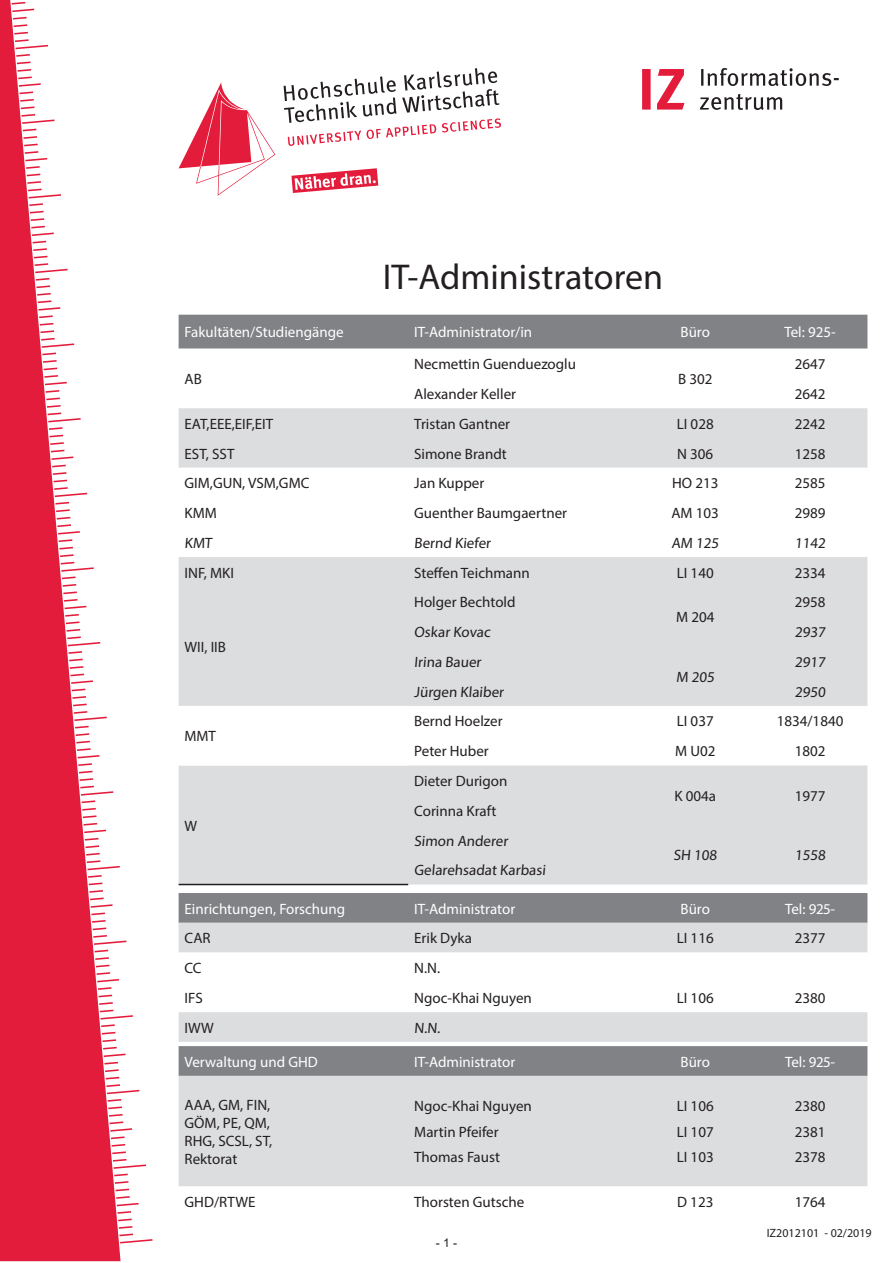
<style>
.page{position:relative;width:893px;height:1263px;background:#fff}
.page>*{position:absolute;margin:0;border:0;box-sizing:border-box;transform-origin:0 0}
.Headline_24_Schwarz{font:36px "Myriad Pro";color:#231f20}
.Text_10_mittig{font:15px "Myriad Pro";color:#231f20}
.Headline_10_weiss{font:15px "Myriad Pro";color:#fff}
.Text_10{font:15px "Myriad Pro";color:#231f20}
.t1{font:12px "Myriad Pro";color:#231f20}
.t2{font:12px "Arial";color:#231f20}
</style>
<div class="page">
<div style="left:179px;top:315px;width:688px;height:34px;background:#808285"></div>
<div style="left:179px;top:408px;width:688px;height:476px;background:#dcdddf"></div>
<svg style="left:179px;top:468px;width:688px;height:297px;fill:#dedfe1"></svg>
<hr style="left:179px;top:884px;width:229px;height:1px;background:#231f20">
<div style="left:179px;top:893px;width:688px;height:30px;background:#808285"></div>
<div style="left:179px;top:923px;width:688px;height:119px;background:#dcdddf"></div>
<svg style="left:179px;top:952px;width:688px;height:60px"></svg>
<div style="left:179px;top:1046px;width:688px;height:30px;background:#808285"></div>
<div style="left:179px;top:1076px;width:688px;height:110px;background:#dcdddf"></div>
<svg style="left:642px;top:69px;width:42px;height:41px"></svg>
<svg style="left:700px;top:94px;width:82px;height:16px"></svg>
<svg style="left:701px;top:68px;width:138px;height:18px"></svg>
<svg style="left:284px;top:68px;width:217px;height:78px"></svg>
<svg style="left:179px;top:82px;width:96px;height:114px"></svg>
<svg style="left:291px;top:168px;width:87px;height:25px"></svg>
<svg style="left:0;top:0;width:121px;height:1261px;fill:#e41c3b"></svg>
<p class="Headline_24_Schwarz" style="left:383px;top:255px;width:282px">IT-Administratoren</p>
<p class="Headline_10_weiss" style="left:185px;top:323px;width:160px">Fakultäten/Studiengänge</p>
<p class="Headline_10_weiss" style="left:414px;top:323px;width:120px">IT-Administrator/in</p>
<p class="Headline_10_weiss" style="left:681px;top:323px;width:31px">Büro</p>
<p class="Headline_10_weiss" style="left:784px;top:323px;width:53px">Tel: 925-</p>
<p class="Text_10_mittig" style="left:185px;top:370px;width:19px">AB</p>
<p class="Text_10_mittig" style="left:414px;top:355px;width:163px">Necmettin Guenduezoglu</p>
<p class="Text_10_mittig" style="left:795px;top:355px;width:32px">2647</p>
<p class="Text_10_mittig" style="left:678px;top:370px;width:36px">B 302</p>
<p class="Text_10_mittig" style="left:414px;top:385px;width:103px">Alexander Keller</p>
<p class="Text_10" style="left:795px;top:385px;width:32px">2642</p>
<p class="Text_10_mittig" style="left:185px;top:414px;width:90px">EAT,EEE,EIF,EIT</p>
<p class="Text_10_mittig" style="left:414px;top:414px;width:97px">Tristan Gantner</p>
<p class="Text_10_mittig" style="left:677px;top:414px;width:38px">LI 028</p>
<p class="Text_10_mittig" style="left:795px;top:414px;width:32px">2242</p>
<p class="Text_10_mittig" style="left:185px;top:444px;width:51px">EST, SST</p>
<p class="Text_10_mittig" style="left:414px;top:444px;width:94px">Simone Brandt</p>
<p class="Text_10_mittig" style="left:677px;top:444px;width:38px">N 306</p>
<p class="Text_10_mittig" style="left:795px;top:444px;width:32px">1258</p>
<p class="Text_10_mittig" style="left:185px;top:474px;width:126px">GIM,GUN, VSM,GMC</p>
<p class="Text_10_mittig" style="left:414px;top:474px;width:72px">Jan Kupper</p>
<p class="Text_10_mittig" style="left:672px;top:474px;width:48px">HO 213</p>
<p class="Text_10_mittig" style="left:795px;top:474px;width:32px">2585</p>
<p class="Text_10_mittig" style="left:185px;top:504px;width:34px">KMM</p>
<p class="Text_10_mittig" style="left:414px;top:504px;width:154px">Guenther Baumgaertner</p>
<p class="Text_10_mittig" style="left:671px;top:504px;width:49px">AM 103</p>
<p class="Text_10_mittig" style="left:795px;top:504px;width:32px">2989</p>
<p class="Text_10_mittig" style="left:185px;top:534px;width:31px">KMT</p>
<p class="Text_10_mittig" style="left:414px;top:534px;width:80px">Bernd Kiefer</p>
<p class="Text_10_mittig" style="left:671px;top:534px;width:51px">AM 125</p>
<p class="Text_10_mittig" style="left:795px;top:534px;width:34px">1142</p>
<p class="Text_10_mittig" style="left:185px;top:563px;width:51px">INF, MKI</p>
<p class="Text_10_mittig" style="left:414px;top:563px;width:117px">Steffen Teichmann</p>
<p class="Text_10_mittig" style="left:677px;top:563px;width:38px">LI 140</p>
<p class="Text_10_mittig" style="left:795px;top:563px;width:32px">2334</p>
<p class="Text_10_mittig" style="left:185px;top:638px;width:43px">WII, IIB</p>
<p class="Text_10_mittig" style="left:185px;top:727px;width:33px">MMT</p>
<p class="Text_10_mittig" style="left:185px;top:816px;width:14px">W</p>
<p class="Text_10_mittig" style="left:414px;top:593px;width:103px">Holger Bechtold</p>
<p class="Text_10_mittig" style="left:676px;top:608px;width:40px">M 204</p>
<p class="Text_10_mittig" style="left:795px;top:593px;width:32px">2958</p>
<p class="Text_10_mittig" style="left:414px;top:623px;width:79px">Oskar Kovac</p>
<p class="Text_10_mittig" style="left:795px;top:623px;width:34px">2937</p>
<p class="Text_10_mittig" style="left:414px;top:653px;width:70px">Irina Bauer</p>
<p class="Text_10_mittig" style="left:676px;top:667px;width:41px">M 205</p>
<p class="Text_10_mittig" style="left:795px;top:653px;width:34px">2917</p>
<p class="Text_10_mittig" style="left:414px;top:682px;width:93px">Jürgen Klaiber</p>
<p class="Text_10_mittig" style="left:795px;top:682px;width:34px">2950</p>
<p class="Text_10_mittig" style="left:414px;top:712px;width:90px">Bernd Hoelzer</p>
<p class="Text_10_mittig" style="left:677px;top:712px;width:38px">LI 037</p>
<p class="Text_10_mittig" style="left:777px;top:712px;width:68px">1834/1840</p>
<p class="Text_10_mittig" style="left:414px;top:742px;width:76px">Peter Huber</p>
<p class="Text_10_mittig" style="left:675px;top:742px;width:42px">M U02</p>
<p class="Text_10_mittig" style="left:795px;top:742px;width:32px">1802</p>
<p class="Text_10_mittig" style="left:414px;top:772px;width:95px">Dieter Durigon</p>
<p class="Text_10_mittig" style="left:414px;top:801px;width:84px">Corinna Kraft</p>
<p class="Text_10_mittig" style="left:414px;top:831px;width:97px">Simon Anderer</p>
<p class="Text_10_mittig" style="left:414px;top:861px;width:134px">Gelarehsadat Karbasi</p>
<p class="Text_10_mittig" style="left:674px;top:786px;width:43px">K 004a</p>
<p class="Text_10_mittig" style="left:795px;top:786px;width:32px">1977</p>
<p class="Text_10_mittig" style="left:673px;top:846px;width:47px">SH 108</p>
<p class="Text_10_mittig" style="left:795px;top:846px;width:34px">1558</p>
<p class="Headline_10_weiss" style="left:185px;top:899px;width:162px">Einrichtungen, Forschung</p>
<p class="Headline_10_weiss" style="left:414px;top:899px;width:103px">IT-Administrator</p>
<p class="Headline_10_weiss" style="left:681px;top:899px;width:31px">Büro</p>
<p class="Headline_10_weiss" style="left:785px;top:899px;width:52px">Tel: 925-</p>
<p class="Text_10_mittig" style="left:185px;top:929px;width:28px">CAR</p>
<p class="Text_10_mittig" style="left:414px;top:929px;width:59px">Erik Dyka</p>
<p class="Text_10_mittig" style="left:677px;top:929px;width:38px">LI 116</p>
<p class="Text_10_mittig" style="left:795px;top:929px;width:32px">2377</p>
<p class="Text_10_mittig" style="left:185px;top:959px;width:19px">CC</p>
<p class="Text_10_mittig" style="left:414px;top:959px;width:27px">N.N.</p>
<p class="Text_10_mittig" style="left:185px;top:988px;width:20px">IFS</p>
<p class="Text_10_mittig" style="left:414px;top:988px;width:119px">Ngoc-Khai Nguyen</p>
<p class="Text_10_mittig" style="left:677px;top:988px;width:38px">LI 106</p>
<p class="Text_10_mittig" style="left:795px;top:988px;width:32px">2380</p>
<p class="Text_10_mittig" style="left:185px;top:1018px;width:31px">IWW</p>
<p class="Text_10_mittig" style="left:414px;top:1018px;width:29px">N.N.</p>
<p class="Headline_10_weiss" style="left:185px;top:1052px;width:135px">Verwaltung und GHD</p>
<p class="Headline_10_weiss" style="left:414px;top:1052px;width:103px">IT-Administrator</p>
<p class="Headline_10_weiss" style="left:681px;top:1052px;width:31px">Büro</p>
<p class="Headline_10_weiss" style="left:785px;top:1052px;width:52px">Tel: 925-</p>
<p class="Text_10_mittig" style="left:185px;top:1095px;width:87px">AAA, GM, FIN,</p>
<p class="Text_10_mittig" style="left:185px;top:1113px;width:87px">GÖM, PE, QM,</p>
<p class="Text_10_mittig" style="left:185px;top:1131px;width:89px">RHG, SCSL, ST,</p>
<p class="Text_10_mittig" style="left:185px;top:1149px;width:54px">Rektorat</p>
<p class="Text_10_mittig" style="left:414px;top:1097px;width:119px">Ngoc-Khai Nguyen</p>
<p class="Text_10_mittig" style="left:414px;top:1122px;width:86px">Martin Pfeifer</p>
<p class="Text_10_mittig" style="left:414px;top:1148px;width:87px">Thomas Faust</p>
<p class="Text_10_mittig" style="left:677px;top:1097px;width:38px">LI 106</p>
<p class="Text_10_mittig" style="left:677px;top:1122px;width:38px">LI 107</p>
<p class="Text_10_mittig" style="left:677px;top:1148px;width:38px">LI 103</p>
<p class="Text_10_mittig" style="left:795px;top:1097px;width:32px">2380</p>
<p class="Text_10_mittig" style="left:795px;top:1122px;width:32px">2381</p>
<p class="Text_10_mittig" style="left:795px;top:1148px;width:32px">2378</p>
<p class="Text_10_mittig" style="left:185px;top:1193px;width:72px">GHD/RTWE</p>
<p class="Text_10_mittig" style="left:414px;top:1193px;width:112px">Thorsten Gutsche</p>
<p class="Text_10_mittig" style="left:677px;top:1193px;width:38px">D 123</p>
<p class="Text_10_mittig" style="left:795px;top:1193px;width:32px">1764</p>
<p class="t2" style="left:436px;top:1235px;width:23px">- 1 -</p>
<p class="t1" style="left:767px;top:1226px;width:106px">IZ2012101 - 02/2019</p>
</div>
